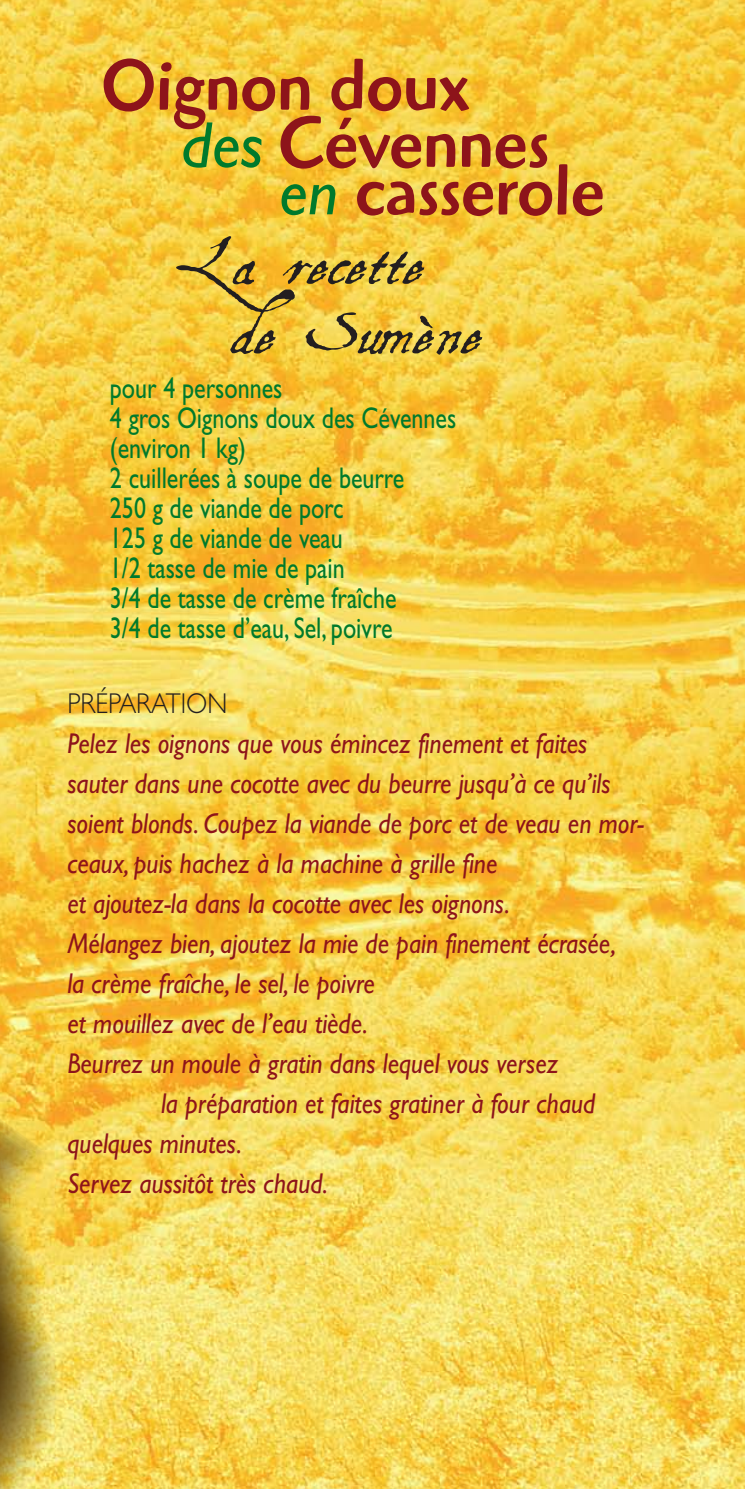
<style>
.page{position:relative;width:745px;height:1489px;background:#fff}
.page>*{position:absolute;margin:0;border:0;box-sizing:border-box;transform-origin:0 0}
.t1{font:500 75px "Highlander";color:#8d141a;scale:.9 1}
.t2{font:59.5px "Aquiline Two";color:#231f20;scale:1.18 1}
.t3{font:30px "Gill Sans";color:#007a2c;scale:.8 1}
.t4{font:italic 28.75px/40px "Gill Sans";color:#8d141a;scale:.9 1}
.t5{font:300 28.75px "Gill Sans";color:#231f20;scale:.9 1}
.s1{font-family:"Gill Sans";font-weight:400;font-style:italic;font-size:65px;color:#007a2c}
</style>
<div class="page">
<img style="left:0;top:0;width:744px;height:1488px">
<img style="left:0;top:1015px;width:154px;height:473px">
<p class="t1" style="left:101px;top:42px;width:410px">Oignon doux</p>
<p class="t1" style="left:181px;top:99px;width:410px"><span class="s1">des</span> Cévennes</p>
<p class="t1" style="left:279px;top:146px;width:363px"><span class="s1">en</span> casserole</p>
<p class="t2" style="left:174px;top:228px;width:214px">La recette</p>
<p class="t2" style="left:231px;top:298px;width:214px">de Sumène</p>
<p class="t3" style="left:110px;top:370px;width:217px">pour 4 personnes</p>
<p class="t3" style="left:110px;top:400px;width:434px">4 gros Oignons doux des Cévennes</p>
<p class="t3" style="left:110px;top:430px;width:171px">(environ 1 kg)</p>
<p class="t3" style="left:110px;top:460px;width:369px">2 cuillerées à soupe de beurre</p>
<p class="t3" style="left:110px;top:490px;width:293px">250 g de viande de porc</p>
<p class="t3" style="left:110px;top:520px;width:292px">125 g de viande de veau</p>
<p class="t3" style="left:110px;top:550px;width:295px">1/2 tasse de mie de pain</p>
<p class="t3" style="left:110px;top:580px;width:359px">3/4 de tasse de crème fraîche</p>
<p class="t3" style="left:110px;top:610px;width:354px">3/4 de tasse d’eau, Sel, poivre</p>
<p class="t5" style="left:67px;top:687px;width:179px">PRÉPARATION</p>
<p class="t4" style="left:67px;top:723px;width:579px">Pelez les oignons que vous émincez finement et faites</p>
<p class="t4" style="left:67px;top:763px;width:641px">sauter dans une cocotte avec du beurre jusqu’à ce qu’ils soient blonds. Coupez la viande de porc et de veau en mor&shy;ceaux, puis hachez à la machine à grille fine</p>
<p class="t4" style="left:67px;top:883px;width:493px">et ajoutez-la dans la cocotte avec les oignons.</p>
<p class="t4" style="left:67px;top:923px;width:611px">Mélangez bien, ajoutez la mie de pain finement écrasée,</p>
<p class="t4" style="left:67px;top:963px;width:343px">la crème fraîche, le sel, le poivre</p>
<p class="t4" style="left:67px;top:1003px;width:335px">et mouillez avec de l’eau tiède.</p>
<p class="t4" style="left:67px;top:1043px;width:547px">Beurrez un moule à gratin dans lequel vous versez</p>
<p class="t4" style="left:67px;top:1083px;width:588px;text-indent:94px">la préparation et faites gratiner à four chaud quelques minutes.</p>
<p class="t4" style="left:67px;top:1163px;width:291px">Servez aussitôt très chaud.</p>
</div>
